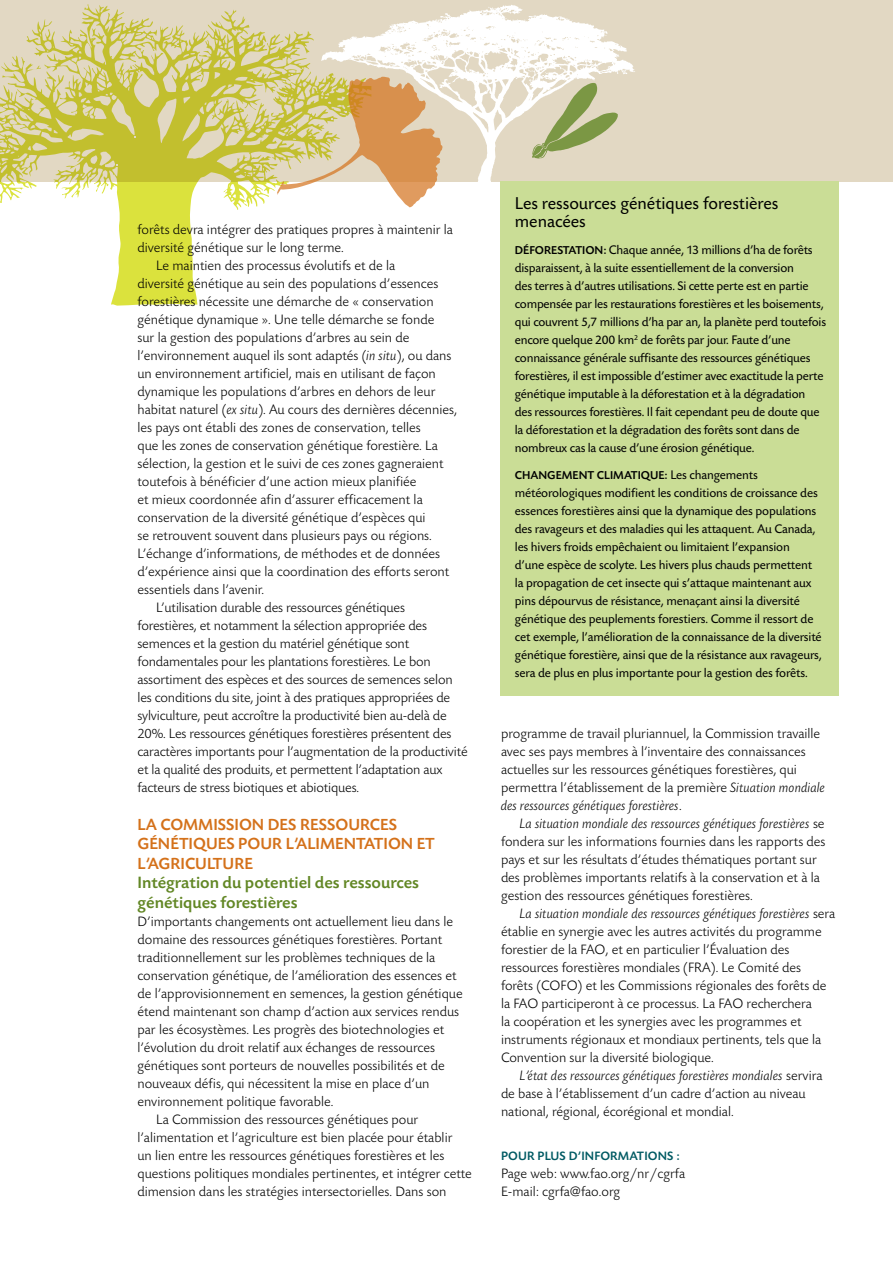
<style>
.page{position:relative;width:893px;height:1263px;background:#fff}
.page>*{position:absolute;margin:0;border:0;box-sizing:border-box;transform-origin:0 0}
.t1{font:18px/18px "Today SB";letter-spacing:-.005em;color:#000}
.t2{font:500 17.25px/19.5px "Today SB";color:#628725}
.t3{font:500 16.8px/19.5px "Today SB";color:#d4711a}
.t4{font:300 14.25px/18px "Today SB";color:#000}
.t5{font:13.05px/18px "Today SB";letter-spacing:-.015em;color:#000}
.t6{font:500 12.75px "Today SB";letter-spacing:.01em;color:#005a63}
.t7{font:500 12px "Today SB";color:#000}
.s1{font-style:italic}
.s2{font-weight:500;font-size:12px}
.s3{font-weight:400;font-size:13.05px}
</style>
<div class="page">
<div style="left:0;top:0;width:893px;height:181px;background:#e2d8c3"></div>
<svg style="left:440px;top:5px;width:195px;height:177px"></svg>
<svg style="left:82px;top:4px;width:162px;height:302px"></svg>
<svg style="left:532px;top:83px;width:86px;height:75px"></svg>
<svg style="left:0;top:17px;width:442px;height:190px"></svg>
<div style="left:500px;top:181px;width:339px;height:515px;background:#cadd96"></div>
<p class="t4" style="left:137px;top:221px;width:317px">forêts devra intégrer des pratiques propres à maintenir la</p>
<p class="t4" style="left:137px;top:239px;width:208px">diversité génétique sur le long terme.</p>
<p class="t4" style="left:156px;top:257px;width:240px">Le maintien des processus évolutifs et de la</p>
<p class="t4" style="left:137px;top:275px;width:302px">diversité génétique au sein des populations d’essences</p>
<p class="t4" style="left:137px;top:293px;width:298px">forestières nécessite une démarche de « conservation</p>
<p class="t4" style="left:137px;top:311px;width:298px">génétique dynamique ». Une telle démarche se fonde</p>
<p class="t4" style="left:137px;top:329px;width:273px">sur la gestion des populations d’arbres au sein de</p>
<p class="t4" style="left:137px;top:347px;width:316px">l’environnement auquel ils sont adaptés (<span class="s1">in situ</span>), ou dans</p>
<p class="t4" style="left:137px;top:365px;width:300px">un environnement artificiel, mais en utilisant de façon</p>
<p class="t4" style="left:137px;top:383px;width:300px">dynamique les populations d’arbres en dehors de leur</p>
<p class="t4" style="left:137px;top:401px;width:321px">habitat naturel (<span class="s1">ex situ</span>). Au cours des dernières décennies,</p>
<p class="t4" style="left:137px;top:419px;width:285px">les pays ont établi des zones de conservation, telles</p>
<p class="t4" style="left:137px;top:437px;width:302px">que les zones de conservation génétique forestière. La</p>
<p class="t4" style="left:137px;top:455px;width:308px">sélection, la gestion et le suivi de ces zones gagneraient</p>
<p class="t4" style="left:137px;top:473px;width:281px">toutefois à bénéficier d’une action mieux planifiée</p>
<p class="t4" style="left:137px;top:491px;width:287px">et mieux coordonnée afin d’assurer efficacement la</p>
<p class="t4" style="left:137px;top:509px;width:290px">conservation de la diversité génétique d’espèces qui</p>
<p class="t4" style="left:137px;top:527px;width:296px">se retrouvent souvent dans plusieurs pays ou régions.</p>
<p class="t4" style="left:137px;top:545px;width:304px">L’échange d’informations, de méthodes et de données</p>
<p class="t4" style="left:137px;top:563px;width:313px">d’expérience ainsi que la coordination des efforts seront</p>
<p class="t4" style="left:137px;top:581px;width:128px">essentiels dans l’avenir.</p>
<p class="t4" style="left:156px;top:599px;width:250px">L’utilisation durable des ressources génétiques</p>
<p class="t4" style="left:137px;top:617px;width:291px">forestières, et notamment la sélection appropriée des</p>
<p class="t4" style="left:137px;top:635px;width:273px">semences et la gestion du matériel génétique sont</p>
<p class="t4" style="left:137px;top:653px;width:295px">fondamentales pour les plantations forestières. Le bon</p>
<p class="t4" style="left:137px;top:671px;width:317px">assortiment des espèces et des sources de semences selon</p>
<p class="t4" style="left:137px;top:689px;width:314px">les conditions du site, joint à des pratiques appropriées de</p>
<p class="t4" style="left:137px;top:707px;width:311px">sylviculture, peut accroître la productivité bien au-delà de</p>
<p class="t4" style="left:137px;top:725px;width:315px">20%. Les ressources génétiques forestières présentent des</p>
<p class="t4" style="left:137px;top:743px;width:332px">caractères importants pour l’augmentation de la productivité</p>
<p class="t4" style="left:137px;top:761px;width:306px">et la qualité des produits, et permettent l’adaptation aux</p>
<p class="t4" style="left:137px;top:779px;width:223px">facteurs de stress biotiques et abiotiques.</p>
<p class="t3" style="left:137px;top:815px;width:299px">LA COMMISSION DES RESSOURCES<br>GÉNÉTIQUES POUR L’ALIMENTATION ET<br>L’AGRICULTURE</p>
<p class="t2" style="left:137px;top:873px;width:283px">INTÉGRATION DU POTENTIEL DES RESSOURCES<br>GÉNÉTIQUES FORESTIÈRES</p>
<p class="t4" style="left:137px;top:913px;width:317px">D’importants changements ont actuellement lieu dans le</p>
<p class="t4" style="left:137px;top:931px;width:306px">domaine des ressources génétiques forestières. Portant</p>
<p class="t4" style="left:137px;top:949px;width:299px">traditionnellement sur les problèmes techniques de la</p>
<p class="t4" style="left:137px;top:967px;width:321px">conservation génétique, de l’amélioration des essences et</p>
<p class="t4" style="left:137px;top:985px;width:327px">de l’approvisionnement en semences, la gestion génétique</p>
<p class="t4" style="left:137px;top:1003px;width:323px">étend maintenant son champ d’action aux services rendus</p>
<p class="t4" style="left:137px;top:1021px;width:308px">par les écosystèmes. Les progrès des biotechnologies et</p>
<p class="t4" style="left:137px;top:1039px;width:299px">l’évolution du droit relatif aux échanges de ressources</p>
<p class="t4" style="left:137px;top:1057px;width:309px">génétiques sont porteurs de nouvelles possibilités et de</p>
<p class="t4" style="left:137px;top:1075px;width:293px">nouveaux défis, qui nécessitent la mise en place d’un</p>
<p class="t4" style="left:137px;top:1093px;width:197px">environnement politique favorable.</p>
<p class="t4" style="left:156px;top:1111px;width:264px">La Commission des ressources génétiques pour</p>
<p class="t4" style="left:137px;top:1129px;width:317px">l’alimentation et l’agriculture est bien placée pour établir</p>
<p class="t4" style="left:137px;top:1147px;width:308px">un lien entre les ressources génétiques forestières et les</p>
<p class="t4" style="left:137px;top:1165px;width:336px">questions politiques mondiales pertinentes, et intégrer cette</p>
<p class="t4" style="left:137px;top:1183px;width:310px">dimension dans les stratégies intersectorielles. Dans son</p>
<p class="t1" style="left:515px;top:194px;width:265px">Les ressources génétiques forestières menacées</p>
<p class="t5" style="left:515px;top:242px;width:313px"><span class="s2">DÉFORESTATION:</span> Chaque année, 13 millions d’ha de forêts disparaissent, à la suite essentiellement de la conversion<br>des terres à d’autres utilisations. Si cette perte est en partie compensée par les restaurations forestières et les boisements, qui couvrent 5,7 millions d’ha par an, la planète perd toutefois encore quelque 200 km<sup>2</sup> de forêts par jour. Faute d’une connaissance générale suffisante des ressources génétiques forestières, il est impossible d’estimer avec exactitude la perte génétique imputable à la déforestation et à la dégradation<br>des ressources forestières. I l fait cependant peu de doute que la déforestation et la dégradation des forêts sont dans de nombreux cas la cause d’une érosion génétique.</p>
<p class="t7" style="left:515px;top:469px;width:245px">CHANGEMENT CLIMATIQUE: <span class="s3">Les changements</span></p>
<p class="t5" style="left:515px;top:485px;width:309px">météorologiques modifient les conditions de croissance des essences forestières ainsi que la dynamique des populations des ravageurs et des maladies qui les attaquent. Au Canada, les hivers froids empêchaient ou limitaient l’expansion d’une espèce de scolyte. Les hivers plus chauds permettent la propagation de cet insecte qui s’attaque maintenant aux pins dépourvus de résistance, menaçant ainsi la diversité génétique des peuplements forestiers. Comme il ressort de cet exemple, l’amélioration de la connaissance de la diversité génétique forestière, ainsi que de la résistance aux ravageurs, sera de plus en plus importante pour la gestion des forêts.</p>
<p class="t4" style="left:501px;top:725px;width:326px">programme de travail pluriannuel, la Commission travaille avec ses pays membres à l’inventaire des connaissances actuelles sur les ressources génétiques forestières, qui permettra l’établissement de la première <span class="s1">Situation mondiale des ressources génétiques forestières</span>.</p>
<p class="t4" style="left:501px;top:815px;width:326px;text-indent:19px"><span class="s1">La situation mondiale des ressources génétiques forestières</span> se fondera sur les informations fournies dans les rapports des pays et sur les résultats d’études thématiques portant sur des problèmes importants relatifs à la conservation et à la gestion des ressources génétiques forestières.</p>
<p class="t4" style="left:501px;top:905px;width:336px;text-indent:19px"><span class="s1">La situation mondiale des ressources génétiques forestières</span> sera établie en synergie avec les autres activités du programme forestier de la FAO, et en particulier l’Évaluation des ressources forestières mondiales (FRA). Le Comité des forêts (COFO) et les Commissions régionales des forêts de la FAO participeront à ce processus. La FAO recherchera<br>la coopération et les synergies avec les programmes et instruments régionaux et mondiaux pertinents, tels que la Convention sur la diversité biologique.</p>
<p class="t4" style="left:501px;top:1067px;width:323px;text-indent:19px"><span class="s1">L’état des ressources génétiques forestières mondiales</span> servira de base à l’établissement d’un cadre d’action au niveau national, régional, écorégional et mondial.</p>
<p class="t6" style="left:501px;top:1149px;width:180px">POUR PLUS D’INFORMATIONS :</p>
<p class="t4" style="left:501px;top:1165px;width:186px">Page web: www.fao.org/nr/cgrfa<br>E-mail: cgrfa@fao.org</p>
</div>
